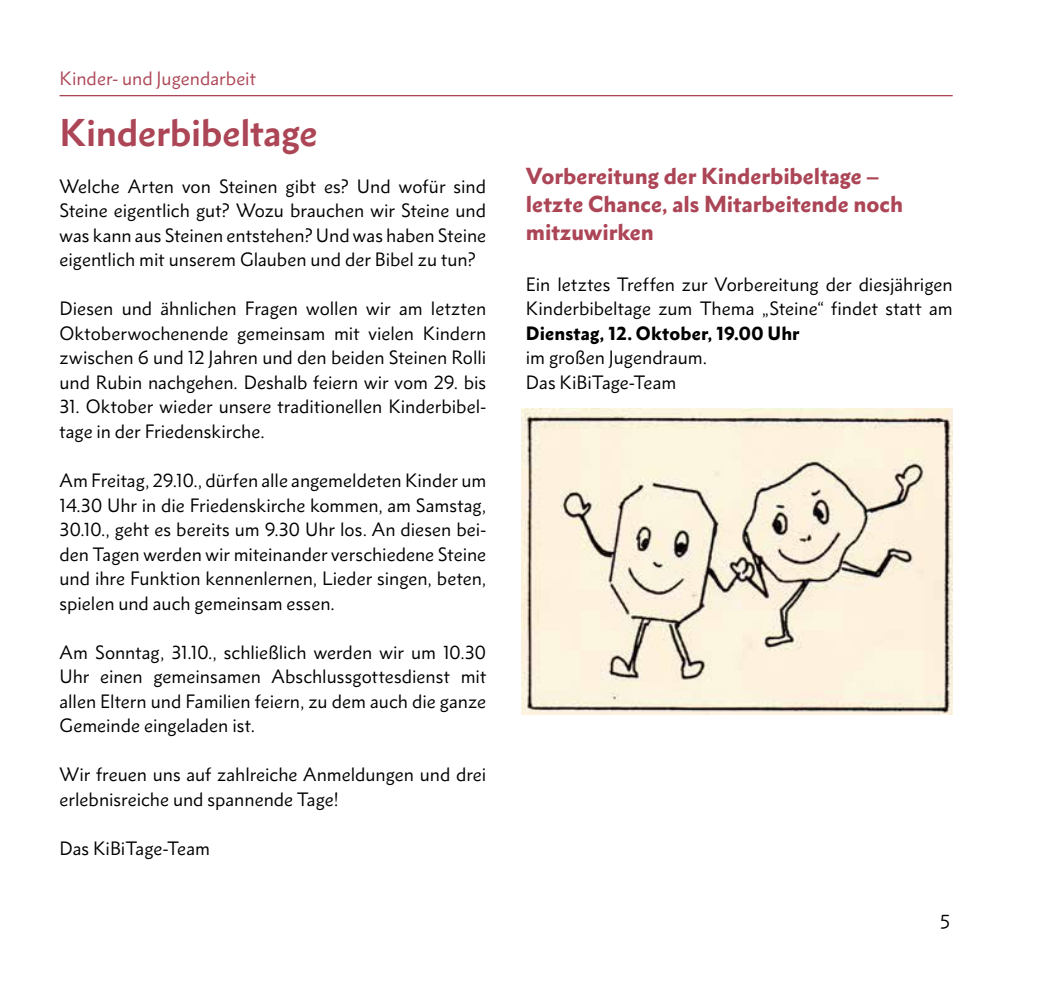
<style>
.page{position:relative;width:1042px;height:993px;background:#fff}
.page>*{position:absolute;margin:0;border:0;box-sizing:border-box;transform-origin:0 0}
.t1{font:700 35px "Metro Nova Pro";letter-spacing:-.01em;color:#ac4556}
.t2{font:900 21px/28px "Metro Nova Pro";color:#ac4556}
.t3{font:17.5px/24.5px "Metro Nova Pro";color:#000;text-align:justify}
.t4{font:900 17.5px "Metro Nova Pro";letter-spacing:.005em;color:#000}
.t5{font:17.5px "Metro Nova Pro";color:#ac4556}
</style>
<div class="page">
<hr style="left:60px;top:95px;width:892px;height:1px;background:#ac4556">
<img style="left:521px;top:408px;width:431px;height:305px">
<p class="t5" style="left:60px;top:68px;width:198px">Kinder- und Jugendarbeit</p>
<h1 class="t1" style="left:60px;top:110px;width:259px">Kinderbibeltage</h1>
<p class="t3" style="left:60px;top:174px;width:428px">Welche Arten von Steinen gibt es? Und wofür sind Steine eigentlich gut? Wozu brauchen wir Steine und was kann aus Steinen entstehen? Und was haben Steine eigentlich mit unserem Glauben und der Bibel zu tun?</p>
<p class="t3" style="left:60px;top:296px;width:428px">Diesen und ähnlichen Fragen wollen wir am letzten Oktoberwochenende gemeinsam mit vielen Kindern zwischen 6 und 12 Jahren und den beiden Steinen Rolli und Rubin nachgehen. Deshalb feiern wir vom 29. bis</p>
<p class="t3" style="left:60px;top:394px;width:428px">31. Oktober wieder unsere traditionellen Kinderbibel&shy;tage in der Friedenskirche.</p>
<p class="t3" style="left:60px;top:468px;width:428px">Am Freitag, 29.10., dürfen alle angemeldeten Kinder um 14.30 Uhr in die Friedenskirche kommen, am Samstag, 30.10., geht es bereits um 9.30 Uhr los. An diesen bei&shy;den Tagen werden wir miteinander verschiedene Steine und ihre Funktion kennenlernen, Lieder singen, beten, spielen und auch gemeinsam essen.</p>
<p class="t3" style="left:60px;top:639px;width:428px">Am Sonntag, 31.10., schließlich werden wir um 10.30<br>Uhr einen gemeinsamen Abschlussgottesdienst mit allen Eltern und Familien feiern, zu dem auch die ganze Gemeinde eingeladen ist.</p>
<p class="t3" style="left:60px;top:762px;width:428px">Wir freuen uns auf zahlreiche Anmeldungen und drei erlebnisreiche und spannende Tage!</p>
<p class="t3" style="left:60px;top:835px;width:152px">Das KiBiTage-Team</p>
<p class="t2" style="left:526px;top:162px;width:379px">Vorbereitung der Kinderbibeltage – letzte Chance, als Mitarbeitende noch mitzuwirken</p>
<p class="t3" style="left:526px;top:272px;width:428px">Ein letztes Treffen zur Vorbereitung der diesjährigen<br>Kinderbibeltage zum Thema „Steine“ findet statt am</p>
<p class="t4" style="left:526px;top:322px;width:275px">Dienstag, 12. Oktober, 19.00 Uhr</p>
<p class="t3" style="left:526px;top:345px;width:183px">im großen Jugendraum.<br>Das KiBiTage-Team</p>
<p class="t3" style="left:940px;top:909px;width:12px">5</p>
</div>
